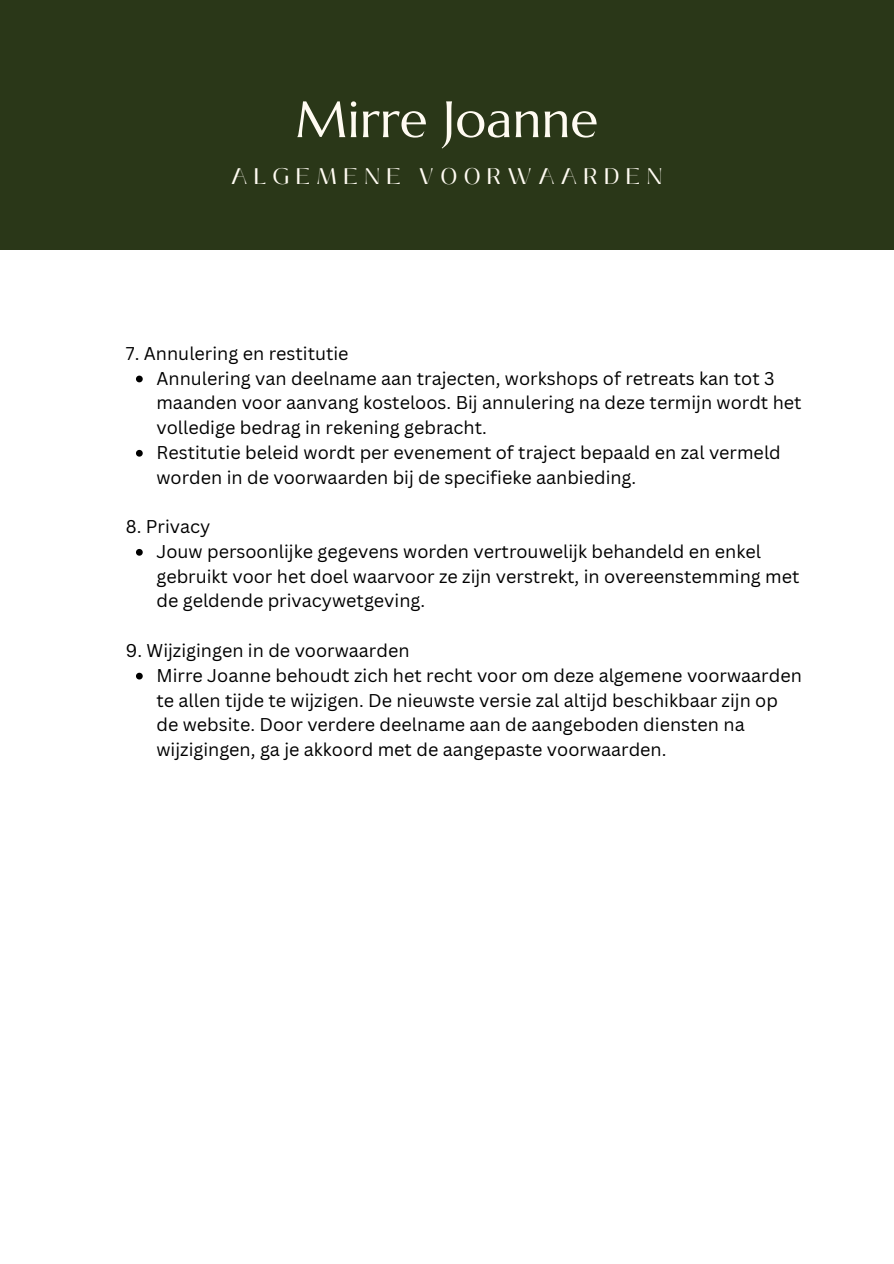
<style>
.page{position:relative;width:894px;height:1264px;background:#fff}
.page>*{position:absolute;margin:0;border:0;box-sizing:border-box;transform-origin:0 0}
.t1{font:51px "Marcellus";color:#fffbf2}
.t2{font:22.5px "Black Mango";letter-spacing:.28em;color:#fffbf2}
.t3{font:18px/24.8px "Canva Sans";color:#000}
</style>
<div class="page">
<div style="left:0;top:0;width:893px;height:250px;background:#2a3718"></div>
<svg style="left:136px;top:375px;width:7px;height:7px"></svg>
<svg style="left:136px;top:450px;width:7px;height:6px"></svg>
<svg style="left:136px;top:549px;width:7px;height:6px"></svg>
<svg style="left:136px;top:672px;width:7px;height:7px"></svg>
<h1 class="t1" style="left:295px;top:87px;width:304px">Mirre Joanne</h1>
<h2 class="t2" style="left:231px;top:159px;width:433px">ALGEMENE VOORWAARDEN</h2>
<p class="t3" style="left:126px;top:340px;width:224px">7. Annulering en restitutie</p>
<p class="t3" style="left:156px;top:365px;width:646px">Annulering van deelname aan trajecten, workshops of retreats kan tot 3 maanden voor aanvang kosteloos. Bij annulering na deze termijn wordt het volledige bedrag in rekening gebracht.</p>
<p class="t3" style="left:156px;top:439px;width:625px">Restitutie beleid wordt per evenement of traject bepaald en zal vermeld worden in de voorwaarden bij de specifieke aanbieding.</p>
<p class="t3" style="left:126px;top:514px;width:86px">8. Privacy</p>
<p class="t3" style="left:156px;top:538px;width:644px">Jouw persoonlijke gegevens worden vertrouwelijk behandeld en enkel gebruikt voor het doel waarvoor ze zijn verstrekt, in overeenstemming met de geldende privacywetgeving.</p>
<p class="t3" style="left:126px;top:637px;width:285px">9. Wijzigingen in de voorwaarden</p>
<p class="t3" style="left:156px;top:662px;width:646px">Mirre Joanne behoudt zich het recht voor om deze algemene voorwaarden te allen tijde te wijzigen. De nieuwste versie zal altijd beschikbaar zijn op de website. Door verdere deelname aan de aangeboden diensten na wijzigingen, ga je akkoord met de aangepaste voorwaarden.</p>
</div>
